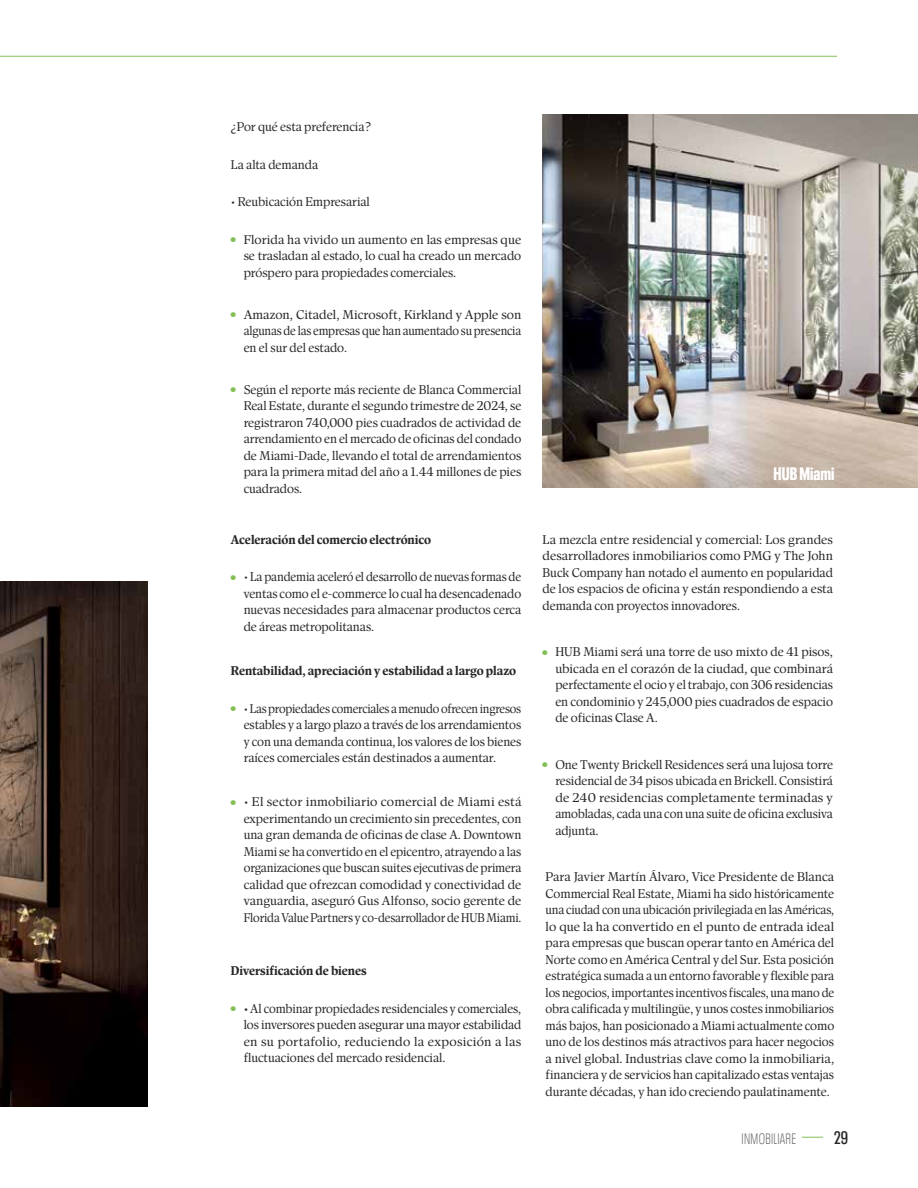
<style>
.page{position:relative;width:918px;height:1188px;background:#fff}
.page>*{position:absolute;margin:0;border:0;box-sizing:border-box;transform-origin:0 0}
.t1{font:900 condensed 18px "Neue Plak";color:#fff}
.t2{font:600 condensed 18px "Neue Plak";color:#292829}
.t3{font:300 condensed 15px "Neue Plak";letter-spacing:.02em;color:#636466}
.t4{font:12.75px/16.5px "Antonia H2";letter-spacing:-.005em;color:#292829;text-align:justify}
.t5{font:12.75px/16.5px "Antonia H2";letter-spacing:-.005em;color:#292829;text-align:justify;scale:1.04 1}
.t6{font:12.75px/16.5px "Antonia H2";letter-spacing:-.005em;color:#292829;text-align:justify;scale:1.05 1}
.t7{font:12.75px/16.5px "Antonia H2";letter-spacing:-.005em;color:#292829;text-align:justify;scale:.95 1}
.t8{font:700 12.75px "Antonia H2";color:#292829}
.s1{font-family:"Neue Plak Text";font-weight:900;font-size:25.5px;color:#84bf55}
.s2{font-weight:600}
</style>
<div class="page">
<img style="left:0;top:581px;width:147px;height:525px">
<svg style="left:802px;top:1137px;width:21px;height:1px"></svg>
<hr style="left:0;top:56px;width:837px;height:1px;background:#84bf55">
<img style="left:543px;top:114px;width:375px;height:374px">
<p class="t4" style="left:231px;top:119px;width:142px">¿Por qué esta preferencia?</p>
<p class="t4" style="left:231px;top:157px;width:89px">La alta demanda</p>
<p class="t4" style="left:231px;top:194px;width:140px">• Reubicación Empresarial</p>
<p class="t5" style="left:244px;top:232px;width:268px;text-indent:-13px"><span class="s1">˰</span> Florida ha vivido un aumento en las empresas que se trasladan al estado, lo cual ha creado un mercado próspero para propiedades comerciales.</p>
<p class="t5" style="left:244px;top:307px;width:268px;text-indent:-13px"><span class="s1">˰</span> Amazon, Citadel, Microsoft, Kirkland y Apple son algunas de las empresas que han aumentado su presencia en el sur del estado.</p>
<p class="t4" style="left:244px;top:382px;width:279px;text-indent:-13px"><span class="s1">˰</span> Según el reporte más reciente de Blanca Commercial Real Estate, durante el segundo trimestre de 2024, se registraron 740,000 pies cuadrados de actividad de arrendamiento en el mercado de oficinas del condado de Miami-Dade, llevando el total de arrendamientos para la primera mitad del año a 1.44 millones de pies cuadrados.</p>
<p class="t8" style="left:231px;top:532px;width:202px">Aceleración del comercio electrónico</p>
<p class="t4" style="left:244px;top:569px;width:279px;text-indent:-13px"><span class="s1">˰</span> • La pandemia aceleró el desarrollo de nuevas formas de ventas como el e-commerce lo cual ha desencadenado nuevas necesidades para almacenar productos cerca de áreas metropolitanas.</p>
<p class="t8" style="left:231px;top:663px;width:287px">Rentabilidad, apreciación y estabilidad a largo plazo</p>
<p class="t7" style="left:244px;top:700px;width:294px;text-indent:-13px"><span class="s1">˰</span> • Las propiedades comerciales a menudo ofrecen ingresos estables y a largo plazo a través de los arrendamientos y con una demanda continua, los valores de los bienes raíces comerciales están destinados a aumentar.</p>
<p class="t6" style="left:244px;top:794px;width:266px;text-indent:-13px"><span class="s1">˰</span> • El sector inmobiliario comercial de Miami está experimentando un crecimiento sin precedentes, con una gran demanda de oficinas de clase A. Downtown Miami se ha convertido en el epicentro, atrayendo a las organizaciones que buscan suites ejecutivas de primera calidad que ofrezcan comodidad y conectividad de vanguardia, aseguró Gus Alfonso, socio gerente de Florida Value Partners y co-desarrollador de HUB Miami.</p>
<p class="t8" style="left:231px;top:963px;width:137px">Diversificación de bienes</p>
<p class="t4" style="left:244px;top:1000px;width:279px;text-indent:-13px"><span class="s1">˰</span> <span class="s2">•</span> Al combinar propiedades residenciales y comerciales, los inversores pueden asegurar una mayor estabilidad en su portafolio, reduciendo la exposición a las fluctuaciones del mercado residencial.</p>
<h1 class="t1" style="left:774px;top:461px;width:62px">HUB Miami</h1>
<p class="t5" style="left:543px;top:532px;width:281px">La mezcla entre residencial y comercial: Los grandes desarrolladores inmobiliarios como PMG y The John Buck Company han notado el aumento en popularidad de los espacios de oficina y están respondiendo a esta demanda con proyectos innovadores.</p>
<p class="t4" style="left:555px;top:644px;width:279px;text-indent:-13px"><span class="s1">˰</span> HUB Miami será una torre de uso mixto de 41 pisos, ubicada en el corazón de la ciudad, que combinará perfectamente el ocio y el trabajo, con 306 residencias en condominio y 245,000 pies cuadrados de espacio de oficinas Clase A.</p>
<p class="t4" style="left:555px;top:757px;width:279px;text-indent:-13px"><span class="s1">˰</span> One Twenty Brickell Residences será una lujosa torre residencial de 34 pisos ubicada en Brickell. Consistirá de 240 residencias completamente terminadas y amobladas, cada una con una suite de oficina exclusiva adjunta.</p>
<p class="t4" style="left:546px;top:869px;width:290px">Para Javier Martín Álvaro, Vice Presidente de Blanca Commercial Real Estate, Miami ha sido históricamente una ciudad con una ubicación privilegiada en las Américas, lo que la ha convertido en el punto de entrada ideal para empresas que buscan operar tanto en América del Norte como en América Central y del Sur. Esta posición estratégica sumada a un entorno favorable y flexible para los negocios, importantes incentivos fiscales, una mano de obra calificada y multilingüe, y unos costes inmobiliarios más bajos, han posicionado a Miami actualmente como uno de los destinos más atractivos para hacer negocios a nivel global. Industrias clave como la inmobiliaria, financiera y de servicios han capitalizado estas ventajas durante décadas, y han ido creciendo paulatinamente.</p>
<p class="t3" style="left:742px;top:1128px;width:56px">INMOBILIARE</p>
<h1 class="t2" style="left:834px;top:1125px;width:15px">29</h1>
</div>
